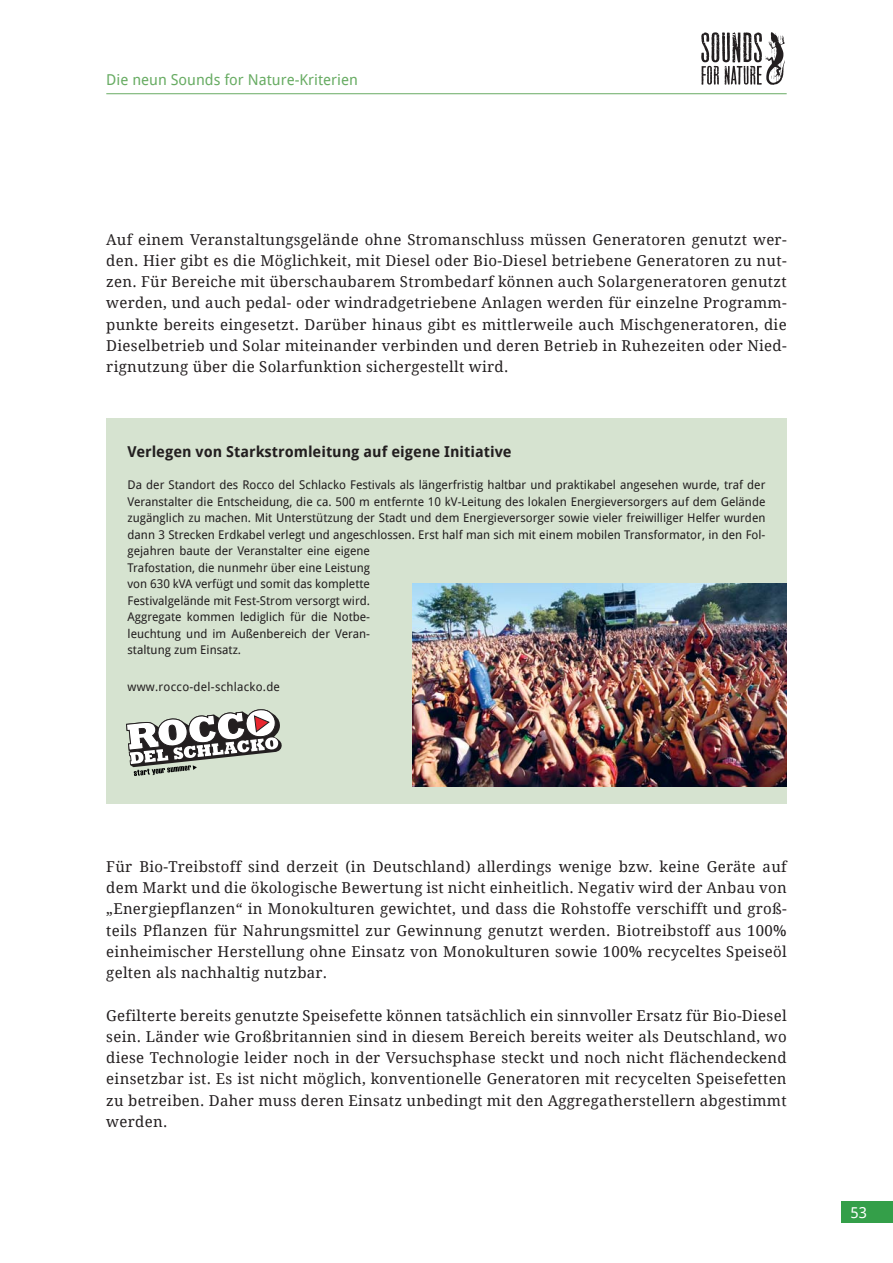
<style>
.page{position:relative;width:893px;height:1263px;background:#fff}
.page>*{position:absolute;margin:0;border:0;box-sizing:border-box;transform-origin:0 0}
.t1{font:15px/21.3px "Droid Serif";letter-spacing:.02em;color:#231f20;text-align:justify}
.t2{font:700 15px "Droid Sans";color:#231f20}
.t3{font:15px "Droid Sans";color:#68ac63}
.t4{font:15px "Droid Sans";color:#fff}
.t5{font:12px/16.5px "Droid Sans";color:#231f20}
.t6{font:12px "Droid Sans";letter-spacing:.02em;color:#231f20}
</style>
<div class="page">
<img style="left:702px;top:33px;width:83px;height:52px">
<hr style="left:106px;top:93px;width:681px;height:1px;background:#68ac63">
<div style="left:842px;top:1201px;width:51px;height:21px;background:#349f49"></div>
<div style="left:106px;top:419px;width:681px;height:385px;background:#d6e3d0"></div>
<img style="left:413px;top:583px;width:374px;height:204px">
<svg style="left:126px;top:709px;width:156px;height:67px"></svg>
<p class="t3" style="left:106px;top:71px;width:253px">Die neun Sounds for Nature-Kriterien</p>
<p class="t1" style="left:106px;top:229px;width:682px">Auf einem Veranstaltungsgelände ohne Stromanschluss müssen Generatoren genutzt wer&shy;den. Hier gibt es die Möglichkeit, mit Diesel oder Bio-Diesel betriebene Generatoren zu nut&shy;zen. Für Bereiche mit überschaubarem Strombedarf können auch Solargeneratoren genutzt werden, und auch pedal- oder windradgetriebene Anlagen werden für einzelne Programm&shy;punkte bereits eingesetzt. Darüber hinaus gibt es mittlerweile auch Mischgeneratoren, die Dieselbetrieb und Solar miteinander verbinden und deren Betrieb in Ruhezeiten oder Nied&shy;rignutzung über die Solarfunktion sichergestellt wird.</p>
<p class="t2" style="left:128px;top:443px;width:386px">Verlegen von Starkstromleitung auf eigene Initiative</p>
<p class="t5" style="left:128px;top:477px;width:639px">Da der Standort des Rocco del Schlacko Festivals als längerfristig haltbar und praktikabel angesehen wurde, traf der Veranstalter die Entscheidung, die ca. 500 m entfernte 10 kV-Leitung des lokalen Energieversorgers auf dem Gelände zugänglich zu machen. Mit Unterstützung der Stadt und dem Energieversorger sowie vieler freiwilliger Helfer wurden dann 3 Strecken Erdkabel verlegt und angeschlossen. Erst half man sich mit einem mobilen Transformator, in den Fol&shy;gejahren baute der Veranstalter eine eigene<br>Trafostation, die nunmehr über eine Leistung<br>von 630 kVA verfügt und somit das komplette<br>Festivalgelände mit Fest-Strom versorgt wird.<br>Aggregate kommen lediglich für die Notbe-<br>leuchtung und im Außenbereich der Veran-<br>staltung zum Einsatz.</p>
<p class="t6" style="left:128px;top:680px;width:154px">www.rocco-del-schlacko.de</p>
<p class="t1" style="left:106px;top:856px;width:682px">Für Bio-Treibstoff sind derzeit (in Deutschland) allerdings wenige bzw. keine Geräte auf dem Markt und die ökologische Bewertung ist nicht einheitlich. Negativ wird der Anbau von „Energiepflanzen“ in Monokulturen gewichtet, und dass die Rohstoffe verschifft und groß&shy;teils Pflanzen für Nahrungsmittel zur Gewinnung genutzt werden. Biotreibstoff aus 100% einheimischer Herstellung ohne Einsatz von Monokulturen sowie 100% recyceltes Speiseöl gelten als nachhaltig nutzbar.</p>
<p class="t1" style="left:106px;top:1005px;width:682px">Gefilterte bereits genutzte Speisefette können tatsächlich ein sinnvoller Ersatz für Bio-Diesel sein. Länder wie Großbritannien sind in diesem Bereich bereits weiter als Deutschland, wo diese Technologie leider noch in der Versuchsphase steckt und noch nicht flächendeckend einsetzbar ist. Es ist nicht möglich, konventionelle Generatoren mit recycelten Speisefetten zu betreiben. Daher muss deren Einsatz unbedingt mit den Aggregatherstellern abgestimmt werden.</p>
<p class="t4" style="left:850px;top:1204px;width:18px">53</p>
</div>
